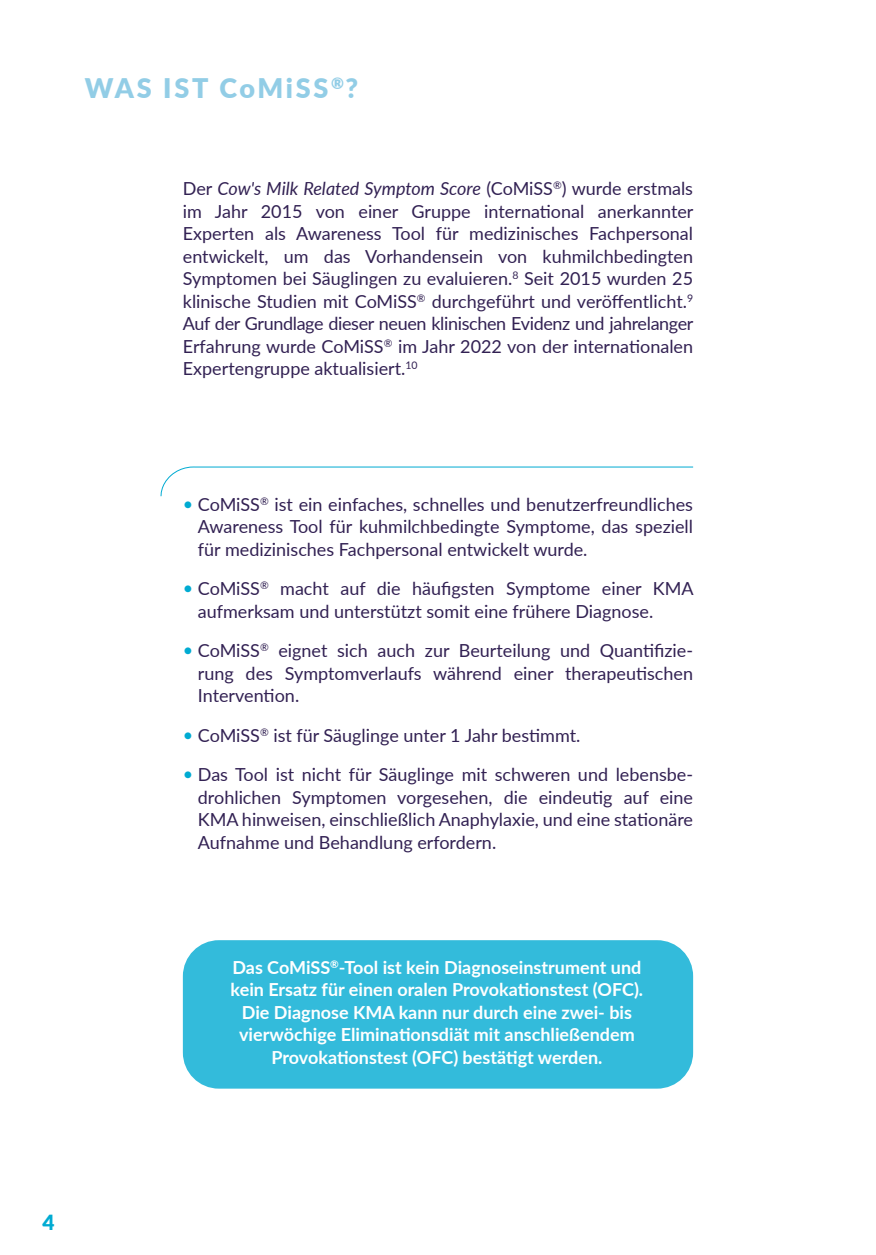
<style>
.page{position:relative;width:876px;height:1255px;background:#fff}
.page>*{position:absolute;margin:0;border:0;box-sizing:border-box;transform-origin:0 0}
.t1{font:900 27px "Lato";letter-spacing:.1em;color:#92cde6}
.t2{font:900 20.85px "Lato";color:#00abd2}
.t3{font:18px/22.5px "Lato";color:#322153;text-align:justify}
.t4{font:700 18px/22.5px "Lato";color:#fff;text-align:center}
.s1{font-style:italic}
.s2{color:#00abd2}
</style>
<div class="page">
<div style="left:183px;top:940px;width:510px;height:148px;background:#33bbdb;border-radius:36px"></div>
<svg style="left:160px;top:466px;width:534px;height:31px"></svg>
<h1 class="t1" style="left:85px;top:68px;width:275px">WAS IST CoMiSS<sup>®</sup>?</h1>
<p class="t3" style="left:183px;top:177px;width:512px">Der <span class="s1">Cow's Milk Related Symptom Score</span> (CoMiSS<sup>®</sup>) wurde erstmals im Jahr 2015 von einer Gruppe international anerkannter Experten als Awareness Tool für medizinisches Fachpersonal entwickelt, um das Vorhandensein von kuhmilchbedingten Symptomen bei Säuglingen zu evaluieren.<sup>8</sup> Seit 2015 wurden 25 klinische Studien mit CoMiSS<sup>®</sup> durchgeführt und veröffentlicht.<sup>9<br></sup>Auf der Grundlage dieser neuen klinischen Evidenz und jahrelanger Erfahrung wurde CoMiSS<sup>®</sup> im Jahr 2022 von der internationalen Expertengruppe aktualisiert.<sup>10</sup></p>
<p class="t3" style="left:198px;top:492px;width:497px;text-indent:-15px"><span class="s2">•</span> CoMiSS<sup>®</sup> ist ein einfaches, schnelles und benutzerfreundliches Awareness Tool für kuhmilchbedingte Symptome, das speziell für medizinisches Fachpersonal entwickelt wurde.</p>
<p class="t3" style="left:198px;top:576px;width:497px;text-indent:-15px"><span class="s2">•</span> CoMiSS<sup>®</sup> macht auf die häufigsten Symptome einer KMA aufmerksam und unterstützt somit eine frühere Diagnose.</p>
<p class="t3" style="left:198px;top:638px;width:497px;text-align:left;text-indent:-15px"><span class="s2">•</span> CoMiSS<sup>®</sup> eignet sich auch zur Beurteilung und Quantifizie&shy;rung des Symptomverlaufs während einer therapeutischen<br>Intervention.</p>
<p class="t3" style="left:183px;top:723px;width:399px"><span class="s2">•</span> CoMiSS<sup>®</sup> ist für Säuglinge unter 1 Jahr bestimmt.</p>
<p class="t3" style="left:198px;top:762px;width:497px;text-indent:-15px"><span class="s2">•</span> Das Tool ist nicht für Säuglinge mit schweren und lebensbe&shy;drohlichen Symptomen vorgesehen, die eindeutig auf eine KMA hinweisen, einschließlich Anaphylaxie, und eine stationäre Aufnahme und Behandlung erfordern.</p>
<p class="t4" style="left:231px;top:955px;width:414px">Das CoMiSS<sup>®</sup>-Tool ist kein Diagnoseinstrument und kein Ersatz für einen oralen Provokationstest (OFC).<br>Die Diagnose KMA kann nur durch eine zwei- bis vierwöchige Eliminationsdiät mit anschließendem Provokationstest (OFC) bestätigt werden.</p>
<p class="t2" style="left:43px;top:1206px;width:14px">4</p>
</div>
